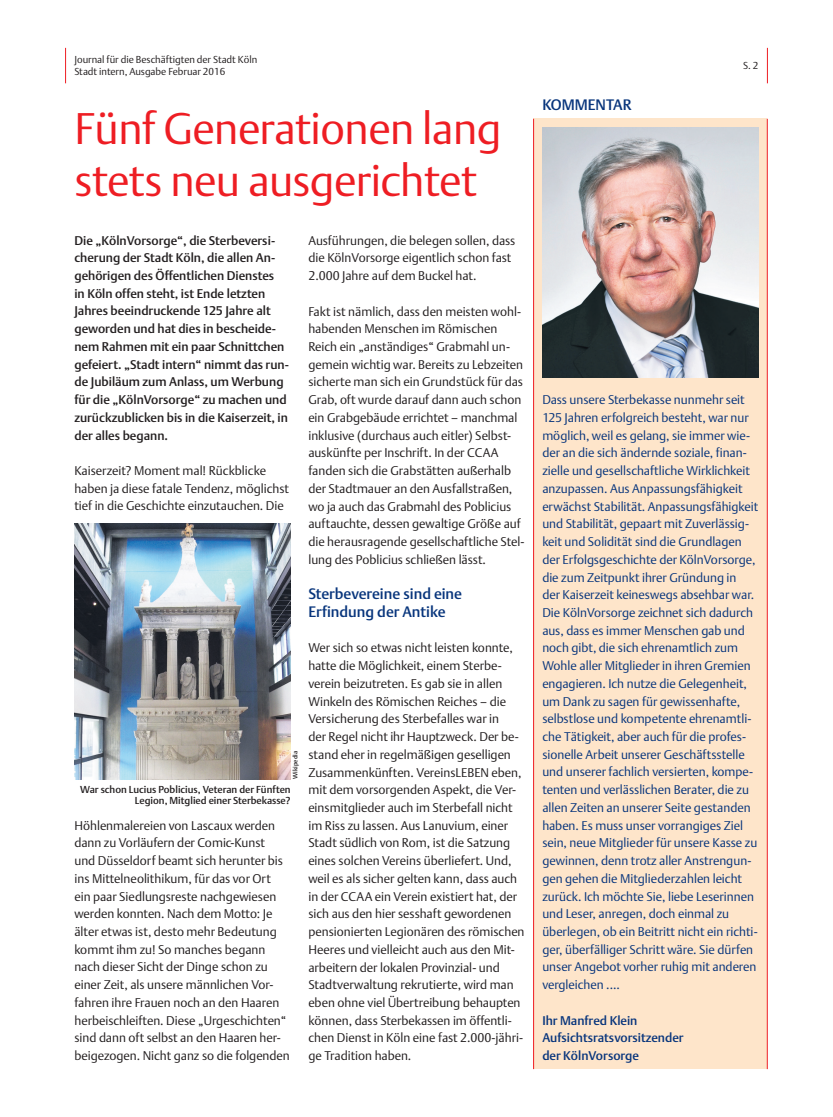
<style>
.page{position:relative;width:833px;height:1117px;background:#fff}
.page>*{position:absolute;margin:0;border:0;box-sizing:border-box;transform-origin:0 0}
.t1{font:43.75px/52.5px "DTL Argo T Light";letter-spacing:-.01em;color:#ee1d23}
.t2{font:15px/17.8px "DTL Argo T Medium";color:#08357c}
.t3{font:12.5px/17.8px "DTL Argo T Light";color:#231f20}
.t4{font:12.5px/17.8px "DTL Argo T Light";color:#08357c}
.t5{font:12.5px/17.8px "DTL Argo T Medium";color:#231f20}
.t6{font:12.5px/17.8px "DTL Argo T Medium";color:#08357c}
.t7{font:10px/11.2px "DTL Argo T Medium";letter-spacing:-.005em;color:#231f20;text-align:right}
.t8{font:10px/12px "DTL Argo T Light";color:#231f20}
.t9{font:6.25px "DTL Argo T Medium";color:#231f20}
</style>
<div class="page">
<hr style="left:767px;top:48px;width:1px;height:35px;background:#ee1d23">
<hr style="left:65px;top:48px;width:1px;height:35px;background:#ee1d23">
<div style="left:533px;top:119px;width:234px;height:949px;background:#fee5ca"></div>
<hr style="left:767px;top:119px;width:1px;height:949px;background:#ee1d23">
<hr style="left:533px;top:119px;width:1px;height:949px;background:#ee1d23">
<img style="left:542px;top:128px;width:216px;height:249px">
<img style="left:74px;top:523px;width:216px;height:256px">
<p class="t8" style="left:74px;top:53px;width:184px">Journal für die Beschäftigten der Stadt Köln<br>Stadt intern, Ausgabe Februar 2016</p>
<p class="t8" style="left:743px;top:59px;width:17px">S. 2</p>
<h1 class="t1" style="left:74px;top:102px;width:428px">Fünf Generationen lang stets neu ausgerichtet</h1>
<p class="t3" style="left:308px;top:231px;width:208px">Ausführungen, die belegen sollen, dass die KölnVorsorge eigentlich schon fast<br>2.000 Jahre auf dem Buckel hat.</p>
<p class="t3" style="left:308px;top:302px;width:218px">Fakt ist nämlich, dass den meisten wohl&shy;habenden Menschen im Römischen Reich ein „anständiges“ Grabmahl un&shy;gemein wichtig war. Bereits zu Lebzeiten sicherte man sich ein Grundstück für das Grab, oft wurde darauf dann auch schon ein Grabgebäude errichtet – manchmal inklusive (durchaus auch eitler) Selbst&shy;auskünfte per Inschrift. In der CCAA fanden sich die Grabstätten außerhalb der Stadtmauer an den Ausfallstraßen, wo ja auch das Grabmahl des Poblicius auftauchte, dessen gewaltige Größe auf die herausragende gesellschaftliche Stel&shy;lung des Poblicius schließen lässt.</p>
<p class="t2" style="left:308px;top:585px;width:155px">Sterbevereine sind eine<br>Erfindung der Antike</p>
<p class="t3" style="left:308px;top:639px;width:218px">Wer sich so etwas nicht leisten konnte, hatte die Möglichkeit, einem Sterbe&shy;verein beizutreten. Es gab sie in allen Winkeln des Römischen Reiches – die Versicherung des Sterbefalles war in<br>der Regel nicht ihr Hauptzweck. Der be&shy;stand eher in regelmäßigen geselligen Zusammenkünften. VereinsLEBEN eben, mit dem vorsorgenden Aspekt, die Ver&shy;einsmitglieder auch im Sterbefall nicht im Riss zu lassen. Aus Lanuvium, einer Stadt südlich von Rom, ist die Satzung eines solchen Vereins überliefert. Und, weil es als sicher gelten kann, dass auch in der CCAA ein Verein existiert hat, der sich aus den hier sesshaft gewordenen pensionierten Legionären des römischen Heeres und vielleicht auch aus den Mit&shy;arbeitern der lokalen Provinzial- und Stadtverwaltung rekrutierte, wird man eben ohne viel Übertreibung behaupten können, dass Sterbekassen im öffentli&shy;chen Dienst in Köln eine fast 2.000-jähri&shy;ge Tradition haben.</p>
<p class="t2" style="left:542px;top:96px;width:91px">KOMMENTAR</p>
<p class="t5" style="left:74px;top:231px;width:216px">Die „KölnVorsorge“, die Sterbeversi&shy;cherung der Stadt Köln, die allen An&shy;gehörigen des Öffentlichen Dienstes<br>in Köln offen steht, ist Ende letzten Jahres beeindruckende 125 Jahre alt geworden und hat dies in bescheide&shy;nem Rahmen mit ein paar Schnittchen gefeiert. „Stadt intern“ nimmt das run&shy;de Jubiläum zum Anlass, um Werbung für die „KölnVorsorge“ zu machen und zurückzublicken bis in die Kaiserzeit, in der alles begann.</p>
<p class="t3" style="left:74px;top:461px;width:216px">Kaiserzeit? Moment mal! Rückblicke haben ja diese fatale Tendenz, möglichst tief in die Geschichte einzutauchen. Die</p>
<p class="t4" style="left:542px;top:391px;width:217px">Dass unsere Sterbekasse nunmehr seit 125 Jahren erfolgreich besteht, war nur möglich, weil es gelang, sie immer wie&shy;der an die sich ändernde soziale, finan&shy;zielle und gesellschaftliche Wirklichkeit anzupassen. Aus Anpassungsfähigkeit erwächst Stabilität. Anpassungsfähigkeit und Stabilität, gepaart mit Zuverlässig&shy;keit und Solidität sind die Grundlagen der Erfolgsgeschichte der KölnVorsorge, die zum Zeitpunkt ihrer Gründung in<br>der Kaiserzeit keineswegs absehbar war.<br>Die KölnVorsorge zeichnet sich dadurch aus, dass es immer Menschen gab und noch gibt, die sich ehrenamtlich zum Wohle aller Mitglieder in ihren Gremien engagieren. Ich nutze die Gelegenheit, um Dank zu sagen für gewissenhafte, selbstlose und kompetente ehrenamtli&shy;che Tätigkeit, aber auch für die profes&shy;sionelle Arbeit unserer Geschäftsstelle und unserer fachlich versierten, kompe&shy;tenten und verlässlichen Berater, die zu allen Zeiten an unserer Seite gestanden haben. Es muss unser vorrangiges Ziel sein, neue Mitglieder für unsere Kasse zu gewinnen, denn trotz aller Anstrengun&shy;gen gehen die Mitgliederzahlen leicht zurück. Ich möchte Sie, liebe Leserinnen und Leser, anregen, doch einmal zu überlegen, ob ein Beitritt nicht ein richti&shy;ger, überfälliger Schritt wäre. Sie dürfen unser Angebot vorher ruhig mit anderen vergleichen ....</p>
<p class="t6" style="left:542px;top:1010px;width:143px">Ihr Manfred Klein<br>Aufsichtsratsvorsitzender der KölnVorsorge</p>
<p class="t9" style="left:291px;top:779px;width:30px;rotate:-90deg">Wikipedia</p>
<p class="t7" style="left:80px;top:783px;width:212px">War schon Lucius Poblicius, Veteran der Fünften<br>Legion, Mitglied einer Sterbekasse?</p>
<p class="t3" style="left:74px;top:816px;width:217px">Höhlenmalereien von Lascaux werden dann zu Vorläufern der Comic-Kunst<br>und Düsseldorf beamt sich herunter bis ins Mittelneolithikum, für das vor Ort ein paar Siedlungsreste nachgewiesen werden konnten. Nach dem Motto: Je älter etwas ist, desto mehr Bedeutung kommt ihm zu! So manches begann nach dieser Sicht der Dinge schon zu einer Zeit, als unsere männlichen Vor&shy;fahren ihre Frauen noch an den Haaren herbeischleiften. Diese „Urgeschichten“ sind dann oft selbst an den Haaren her&shy;beigezogen. Nicht ganz so die folgenden</p>
</div>
